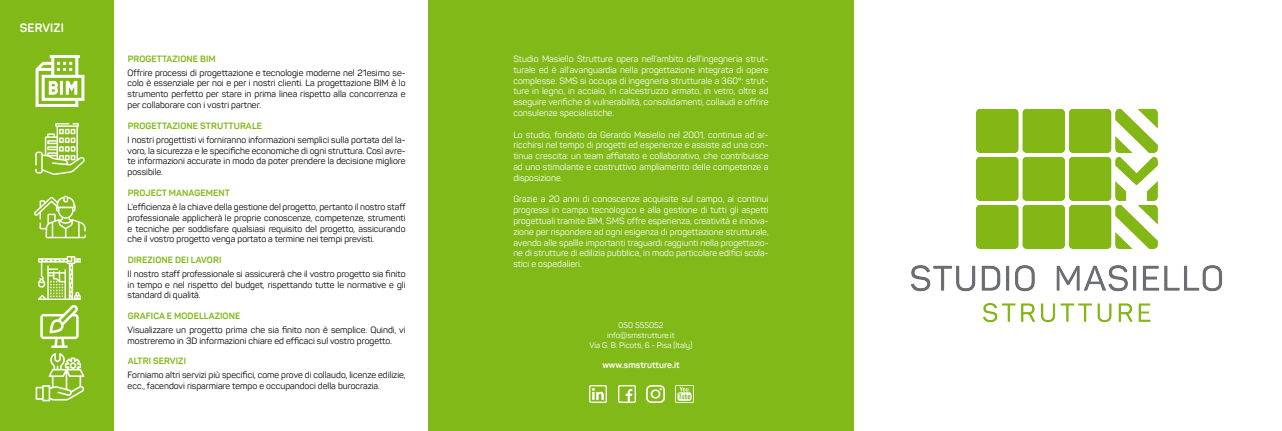
<style>
.page{position:relative;width:1282px;height:431px;background:#fff}
.page>*{position:absolute;margin:0;border:0;box-sizing:border-box;transform-origin:0 0}
.t1{font:700 12px "Panton";letter-spacing:.01em;color:#fff}
.t2{font:9px/10.8px "Panton";color:#000;text-align:justify}
.t3{font:9px/10.8px "Panton";color:#fff;text-align:justify}
.t4{font:700 9px "Panton";letter-spacing:.01em;color:#80b918}
.t5{font:700 9px "Panton";color:#fff}
.t6{font:8px/9.6px "Panton";color:#fff;text-align:center}
</style>
<div class="page">
<div style="left:0;top:0;width:113px;height:431px;background:#80b918"></div>
<div style="left:428px;top:0;width:425px;height:431px;background:#80b918"></div>
<img style="left:618px;top:385px;width:17px;height:18px">
<img style="left:647px;top:385px;width:17px;height:18px">
<img style="left:589px;top:385px;width:17px;height:18px">
<img style="left:40px;top:305px;width:39px;height:43px">
<img style="left:38px;top:257px;width:43px;height:42px">
<img style="left:911px;top:108px;width:311px;height:214px">
<img style="left:35px;top:123px;width:50px;height:51px">
<img style="left:34px;top:195px;width:51px;height:44px">
<img style="left:35px;top:353px;width:50px;height:49px">
<img style="left:35px;top:55px;width:50px;height:51px">
<img style="left:675px;top:385px;width:18px;height:18px">
<h1 class="t1" style="left:20px;top:20px;width:45px">SERVIZI</h1>
<p class="t4" style="left:128px;top:53px;width:90px">PROGETTAZIONE BIM</p>
<p class="t2" style="left:128px;top:67px;width:279px">Offrire processi di progettazione e tecnologie moderne nel 21esimo se&shy;colo è essenziale per noi e per i nostri clienti. La progettazione BIM è lo strumento perfetto per stare in prima linea rispetto alla concorrenza e per collaborare con i vostri partner.</p>
<p class="t4" style="left:128px;top:121px;width:136px">PROGETTAZIONE STRUTTURALE</p>
<p class="t2" style="left:128px;top:134px;width:279px">I nostri progettisti vi forniranno informazioni semplici sulla portata del la&shy;voro, la sicurezza e le specifiche economiche di ogni struttura. Così avre&shy;te informazioni accurate in modo da poter prendere la decisione migliore possibile.</p>
<p class="t4" style="left:128px;top:188px;width:104px">PROJECT MANAGEMENT</p>
<p class="t2" style="left:128px;top:201px;width:279px">L’efficienza è la chiave della gestione del progetto, pertanto il nostro staff professionale applicherà le proprie conoscenze, competenze, strumenti e tecniche per soddisfare qualsiasi requisito del progetto, assicurando che il vostro progetto venga portato a termine nei tempi previsti.</p>
<p class="t4" style="left:128px;top:255px;width:95px">DIREZIONE DEI LAVORI</p>
<p class="t2" style="left:128px;top:268px;width:279px">Il nostro staff professionale si assicurerà che il vostro progetto sia finito in tempo e nel rispetto del budget, rispettando tutte le normative e gli standard di qualità.</p>
<p class="t4" style="left:128px;top:311px;width:114px">GRAFICA E MODELLAZIONE</p>
<p class="t2" style="left:128px;top:324px;width:279px">Visualizzare un progetto prima che sia finito non è semplice. Quindi, vi mostreremo in 3D informazioni chiare ed efficaci sul vostro progetto.</p>
<p class="t4" style="left:128px;top:356px;width:60px">ALTRI SERVIZI</p>
<p class="t2" style="left:128px;top:369px;width:279px">Forniamo altri servizi più specifici, come prove di collaudo, licenze edilizie, ecc., facendovi risparmiare tempo e occupandoci della burocrazia.</p>
<p class="t3" style="left:513px;top:53px;width:257px">Studio Masiello Strutture opera nell’ambito dell’ingegneria strut&shy;turale ed è all’avanguardia nella progettazione integrata di opere complesse. SMS si occupa di ingegneria strutturale a 360°: strut&shy;ture in legno, in acciaio, in calcestruzzo armato, in vetro, oltre ad eseguire verifiche di vulnerabilità, consolidamenti, collaudi e offrire consulenze specialistiche.</p>
<p class="t3" style="left:513px;top:129px;width:257px">Lo studio, fondato da Gerardo Masiello nel 2001, continua ad ar&shy;ricchirsi nel tempo di progetti ed esperienze e assiste ad una con&shy;tinua crescita: un team affiatato e collaborativo, che contribuisce ad uno stimolante e costruttivo ampliamento delle competenze a disposizione.</p>
<p class="t3" style="left:513px;top:194px;width:257px">Grazie a 20 anni di conoscenze acquisite sul campo, ai continui progressi in campo tecnologico e alla gestione di tutti gli aspetti progettuali tramite BIM, SMS offre esperienza, creatività e innova&shy;zione per rispondere ad ogni esigenza di progettazione strutturale, avendo alle spallle importanti traguardi raggiunti nella progettazio&shy;ne di strutture di edilizia pubblica, in modo particolare edifici scola&shy;stici e ospedalieri.</p>
<p class="t6" style="left:589px;top:321px;width:104px">050 555052 info@smstrutture.it<br>Via G. B. Picotti, 6 - Pisa (Italy)</p>
<p class="t5" style="left:602px;top:359px;width:79px">www.smstrutture.it</p>
</div>
